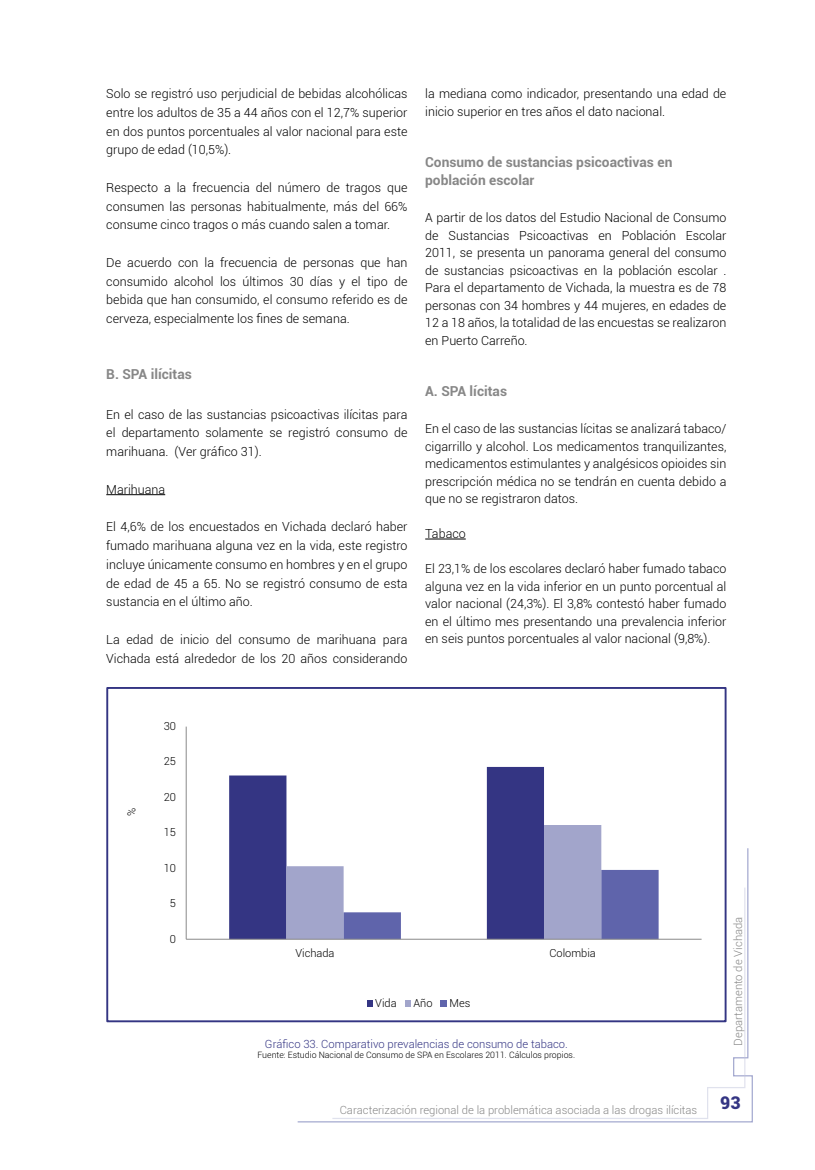
<style>
.page{position:relative;width:815px;height:1170px;background:#fff}
.page>*{position:absolute;margin:0;border:0;box-sizing:border-box;transform-origin:0 0}
.t1{font:900 17.5px "Roboto";color:#343583}
.t2{font:700 13.75px/18.2px "Roboto";color:#878787}
.t3{font:300 12.5px/17.5px "Roboto";color:#000;text-align:justify}
.t4{font:300 11.25px "Roboto";color:#878787}
.t5{font:300 11.25px "Roboto";color:#343583}
.t6{font:300 11.12px "Roboto";letter-spacing:.005em;color:#000}
.t7{font:300 8.75px "Roboto";color:#000}
</style>
<div class="page">
<svg style="left:296px;top:846px;width:457px;height:276px"></svg>
<svg style="left:331px;top:886px;width:415px;height:233px"></svg>
<hr style="left:106px;top:494px;width:59px;height:1px;background:#000">
<hr style="left:425px;top:538px;width:41px;height:1px;background:#000">
<div style="left:107px;top:687px;width:618px;height:334px;background:#fff"></div>
<svg style="left:229px;top:766px;width:315px;height:172px"></svg>
<svg style="left:286px;top:825px;width:373px;height:113px"></svg>
<hr style="left:186px;top:726px;width:1px;height:213px;background:#898989">
<hr style="left:186px;top:938px;width:516px;height:1px;background:#898989">
<svg style="left:367px;top:1000px;width:6px;height:6px"></svg>
<svg style="left:405px;top:1000px;width:6px;height:6px"></svg>
<svg style="left:441px;top:1000px;width:6px;height:6px"></svg>
<div style="left:106px;top:687px;width:620px;height:334px;border:2px solid #343583"></div>
<p class="t3" style="left:106px;top:84px;width:303px;line-height:18.8px">Solo se registró uso perjudicial de bebidas alcohólicas entre los adultos de 35 a 44 años con el 12,7% superior en dos puntos porcentuales al valor nacional para este grupo de edad (10,5%).</p>
<p class="t3" style="left:106px;top:177px;width:303px;line-height:18.8px">Respecto a la frecuencia del número de tragos que consumen las personas habitualmente, más del 66% consume cinco tragos o más cuando salen a tomar.</p>
<p class="t3" style="left:106px;top:252px;width:303px;line-height:18.8px">De acuerdo con la frecuencia de personas que han consumido alcohol los últimos 30 días y el tipo de bebida que han consumido, el consumo referido es de cerveza, especialmente los fines de semana.</p>
<p class="t2" style="left:106px;top:365px;width:87px">B. SPA ilícitas</p>
<p class="t3" style="left:106px;top:404px;width:303px;line-height:18.8px">En el caso de las sustancias psicoactivas ilícitas para el departamento solamente se registró consumo de marihuana. (Ver gráfico 31).</p>
<p class="t3" style="left:106px;top:480px;width:60px">Marihuana</p>
<p class="t3" style="left:106px;top:517px;width:303px;line-height:18.8px">El 4,6% de los encuestados en Vichada declaró haber fumado marihuana alguna vez en la vida, este registro incluye únicamente consumo en hombres y en el grupo de edad de 45 a 65. No se registró consumo de esta sustancia en el último año.</p>
<p class="t3" style="left:106px;top:629px;width:303px;line-height:18.8px">La edad de inicio del consumo de marihuana para<br>Vichada está alrededor de los 20 años considerando</p>
<p class="t3" style="left:425px;top:84px;width:303px">la mediana como indicador, presentando una edad de inicio superior en tres años el dato nacional.</p>
<p class="t2" style="left:425px;top:152px;width:249px">Consumo de sustancias psicoactivas en población escolar</p>
<p class="t3" style="left:425px;top:208px;width:303px">A partir de los datos del Estudio Nacional de Consumo de Sustancias Psicoactivas en Población Escolar 2011, se presenta un panorama general del consumo de sustancias psicoactivas en la población escolar .<br>Para el departamento de Vichada, la muestra es de 78 personas con 34 hombres y 44 mujeres, en edades de 12 a 18 años, la totalidad de las encuestas se realizaron en Puerto Carreño.</p>
<p class="t2" style="left:425px;top:381px;width:83px">A. SPA lícitas</p>
<p class="t3" style="left:425px;top:419px;width:303px">En el caso de las sustancias lícitas se analizará tabaco/ cigarrillo y alcohol. Los medicamentos tranquilizantes, medicamentos estimulantes y analgésicos opioides sin prescripción médica no se tendrán en cuenta debido a que no se registraron datos.</p>
<p class="t3" style="left:425px;top:524px;width:42px">Tabaco</p>
<p class="t3" style="left:425px;top:559px;width:303px">El 23,1% de los escolares declaró haber fumado tabaco alguna vez en la vida inferior en un punto porcentual al valor nacional (24,3%). El 3,8% contestó haber fumado en el último mes presentando una prevalencia inferior en seis puntos porcentuales al valor nacional (9,8%).</p>
<p class="t6" style="left:124px;top:815px;width:10px;rotate:-90deg">%</p>
<p class="t6" style="left:164px;top:718px;width:14px">30</p>
<p class="t6" style="left:164px;top:753px;width:14px">25</p>
<p class="t6" style="left:164px;top:789px;width:14px">20</p>
<p class="t6" style="left:164px;top:824px;width:14px">15</p>
<p class="t6" style="left:164px;top:860px;width:14px">10</p>
<p class="t6" style="left:170px;top:895px;width:8px">5</p>
<p class="t6" style="left:170px;top:930px;width:8px">0</p>
<p class="t6" style="left:295px;top:945px;width:41px">Vichada</p>
<p class="t6" style="left:549px;top:945px;width:48px">Colombia</p>
<p class="t6" style="left:375px;top:995px;width:23px">Vida</p>
<p class="t6" style="left:413px;top:995px;width:21px">Año</p>
<p class="t6" style="left:449px;top:995px;width:22px">Mes</p>
<p class="t5" style="left:265px;top:1036px;width:304px">Gráfico 33. Comparativo prevalencias de consumo de tabaco.</p>
<p class="t7" style="left:258px;top:1049px;width:319px">Fuente: Estudio Nacional de Consumo de SPA en Escolares 2011. Cálculos propios.</p>
<p class="t4" style="left:340px;top:1101px;width:359px">Caracterización regional de la problemática asociada a las drogas ilícitas</p>
<p class="t4" style="left:730px;top:1045px;width:130px;rotate:-90deg">Departamento de Vichada</p>
<h1 class="t1" style="left:720px;top:1089px;width:22px">93</h1>
</div>
